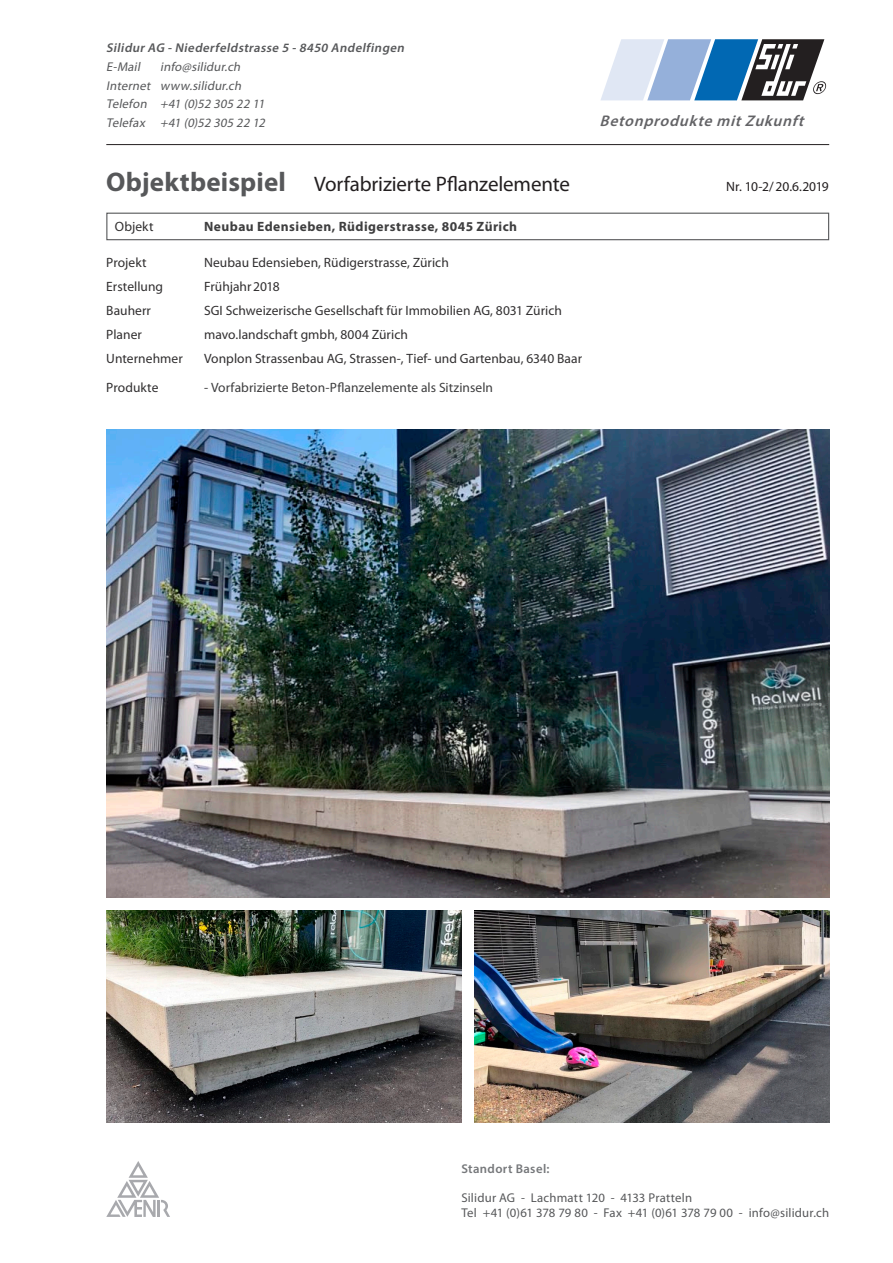
<style>
.page{position:relative;width:893px;height:1263px;background:#fff}
.page>*{position:absolute;margin:0;border:0;box-sizing:border-box;transform-origin:0 0}
.t1{font:700 27px "Myriad Pro";letter-spacing:.01em;color:#57585a}
.t2{font:21px "Myriad Pro";letter-spacing:-.005em;color:#231f20}
.t3{font:italic 600 15.45px "Myriad Pro";color:#636366}
.t4{font:13.5px "Myriad Pro";letter-spacing:.005em;color:#312f30}
.t5{font:13.5px "Myriad Pro";letter-spacing:.005em;color:#3e3e3f}
.t6{font:700 13.5px "Myriad Pro";letter-spacing:.035em;color:#3e3e3f}
.t7{font:13.5px "Myriad Pro";letter-spacing:-.025em;color:#231f20}
.t8{font:italic 12.75px/18.8px "Myriad Pro";color:#57585a}
.t9{font:12.75px/15px "Myriad Pro";letter-spacing:.015em;color:#57585a}
.t10{font:italic 600 12.75px "Myriad Pro";color:#57585a}
.t11{font:600 12.75px "Myriad Pro";letter-spacing:.03em;color:#76787b}
</style>
<div class="page">
<img style="left:106px;top:429px;width:723px;height:468px">
<img style="left:106px;top:910px;width:355px;height:213px">
<img style="left:474px;top:910px;width:355px;height:213px">
<div style="left:106px;top:213px;width:723px;height:27px;border:1px solid #57585a"></div>
<svg style="left:601px;top:39px;width:225px;height:61px"></svg>
<svg style="left:106px;top:1161px;width:64px;height:56px"></svg>
<hr style="left:106px;top:144px;width:723px;height:1px;background:#231f20">
<p class="t10" style="left:106px;top:40px;width:302px">Silidur AG -Niederfeldstrasse 5 -8450 Andelfingen</p>
<p class="t8" style="left:106px;top:57px;width:38px">E-Mail</p>
<p class="t8" style="left:106px;top:57px;width:163px;text-indent:54px">info@silidur.ch<br>Internet www.silidur.ch<br>Telefon +41 (0)52 305 22 11<br>Telefax +41 (0)52 305 22 12</p>
<p class="t3" style="left:600px;top:111px;width:211px">Betonprodukte mitZukunft</p>
<h1 class="t1" style="left:106px;top:165px;width:181px">Objektbeispiel</h1>
<h2 class="t2" style="left:314px;top:171px;width:257px">Vorfabrizierte Pflanzelemente</h2>
<p class="t7" style="left:726px;top:178px;width:104px">Nr. 10-2/20.6.2019</p>
<p class="t4" style="left:115px;top:218px;width:40px">Objekt</p>
<p class="t6" style="left:204px;top:218px;width:315px">Neubau Edensieben, Rüdigerstrasse, 8045 Zürich</p>
<p class="t4" style="left:106px;top:254px;width:42px">Projekt</p>
<p class="t4" style="left:204px;top:254px;width:246px">Neubau Edensieben, Rüdigerstrasse, Zürich</p>
<p class="t4" style="left:106px;top:278px;width:58px">Erstellung</p>
<p class="t4" style="left:204px;top:278px;width:77px">Frühjahr2018</p>
<p class="t4" style="left:106px;top:302px;width:46px">Bauherr</p>
<p class="t4" style="left:204px;top:302px;width:359px">SGI Schweizerische Gesellschaft für Immobilien AG, 8031 Zürich</p>
<p class="t4" style="left:106px;top:326px;width:37px">Planer</p>
<p class="t4" style="left:204px;top:326px;width:205px">mavo.landschaft gmbh, 8004 Zürich</p>
<p class="t4" style="left:106px;top:350px;width:78px">Unternehmer</p>
<p class="t4" style="left:204px;top:350px;width:379px">Vonplon Strassenbau AG, Strassen-, Tief- und Gartenbau, 6340 Baar</p>
<p class="t4" style="left:106px;top:379px;width:54px">Produkte</p>
<p class="t5" style="left:204px;top:379px;width:290px">- Vorfabrizierte Beton-Pflanzelemente als Sitzinseln</p>
<p class="t11" style="left:461px;top:1161px;width:90px">Standort Basel:</p>
<p class="t9" style="left:461px;top:1190px;width:369px">Silidur AG - Lachmatt 120 - 4133 Pratteln<br>Tel +41 (0)61 378 79 80 - Fax +41 (0)61 378 79 00 - info@silidur.ch</p>
</div>
